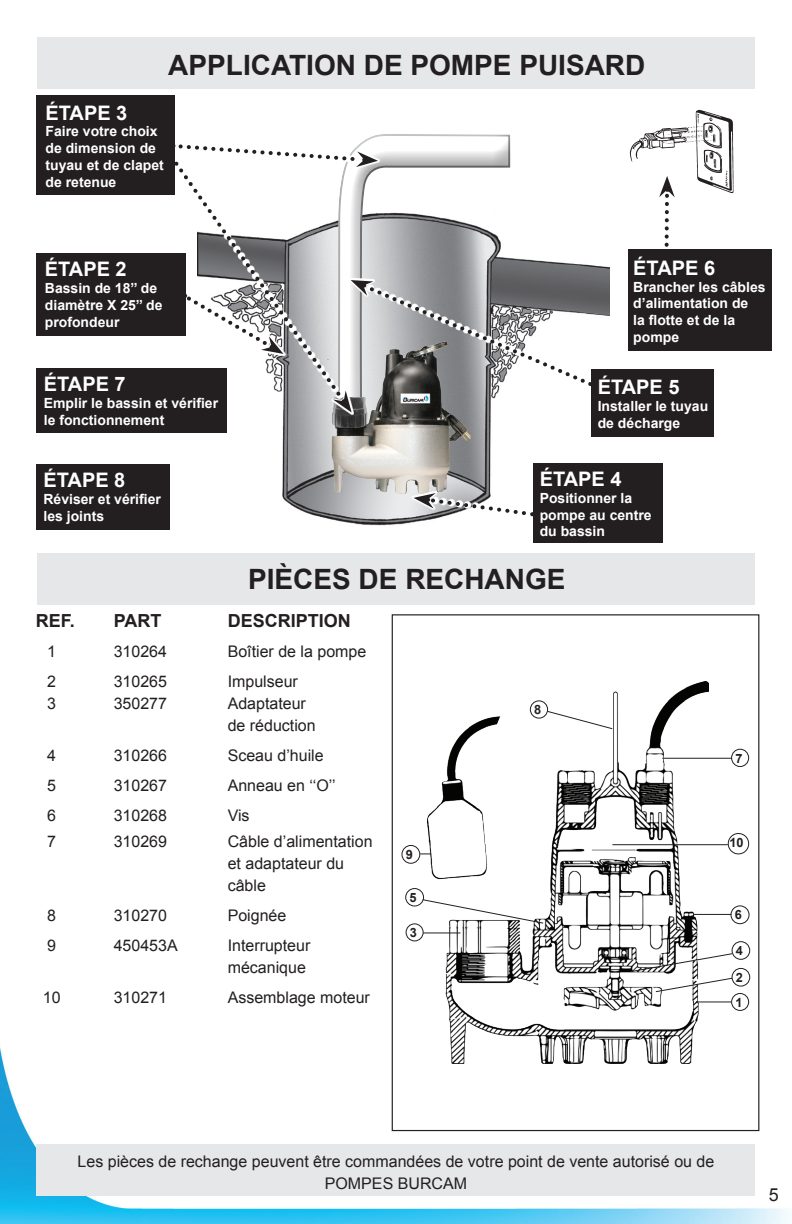
<style>
.page{position:relative;width:792px;height:1224px;background:#fff}
.page>*{position:absolute;margin:0;border:0;box-sizing:border-box;transform-origin:0 0}
.t1{font:700 28px "Arial";color:#231f20}
.t2{font:700 20px "Arial";color:#fff}
.t3{font:700 18px "Arial";color:#231f20}
.t4{font:18px "Arial";color:#231f20}
.t5{font:16px/22px "Arial";color:#231f20}
.t6{font:700 14px/16.8px "Arial";color:#fff}
.t7{font:700 12.8px "Arial";color:#231f20}
</style>
<div class="page">
<img style="left:226px;top:258px;width:384px;height:268px">
<img style="left:329px;top:415px;width:144px;height:80px">
<svg style="left:411px;top:491px;width:122px;height:27px"></svg>
<svg style="left:413px;top:493px;width:120px;height:25px"></svg>
<div style="left:338px;top:135px;width:174px;height:291px;background:#231f20;opacity:.48"></div>
<img style="left:332px;top:413px;width:35px;height:15px">
<svg style="left:167px;top:167px;width:187px;height:248px"></svg>
<svg style="left:171px;top:167px;width:176px;height:236px"></svg>
<svg style="left:175px;top:142px;width:203px;height:25px"></svg>
<svg style="left:328px;top:280px;width:282px;height:133px"></svg>
<div style="left:37px;top:37px;width:718px;height:52px;background:#e6e7e9"></div>
<div style="left:37px;top:553px;width:718px;height:52px;background:#e6e7e9"></div>
<img style="left:0;top:1044px;width:789px;height:180px">
<div style="left:36px;top:1144px;width:719px;height:52px;background:#e6e7e9"></div>
<div style="left:36px;top:95px;width:139px;height:99px;background:#231f20"></div>
<div style="left:36px;top:368px;width:190px;height:65px;background:#231f20"></div>
<div style="left:36px;top:465px;width:134px;height:65px;background:#231f20"></div>
<div style="left:36px;top:253px;width:150px;height:82px;background:#231f20"></div>
<div style="left:592px;top:369px;width:122px;height:68px;background:#231f20"></div>
<div style="left:533px;top:464px;width:130px;height:79px;background:#231f20"></div>
<img style="left:428px;top:681px;width:280px;height:382px">
<div style="left:731px;top:993px;width:18px;height:18px;border:1px solid #231f20;border-radius:50%"></div>
<div style="left:731px;top:906px;width:18px;height:18px;border:1px solid #231f20;border-radius:50%"></div>
<div style="left:406px;top:923px;width:18px;height:18px;border:1px solid #231f20;border-radius:50%"></div>
<div style="left:402px;top:845px;width:18px;height:19px;border:1px solid #231f20;border-radius:50%"></div>
<div style="left:731px;top:749px;width:18px;height:18px;border:1px solid #231f20;border-radius:50%"></div>
<div style="left:530px;top:701px;width:18px;height:17px;background:#fff;border-radius:50%"></div>
<div style="left:530px;top:701px;width:18px;height:17px;border:1px solid #231f20;border-radius:50%"></div>
<div style="left:405px;top:888px;width:19px;height:18px;border:1px solid #231f20;border-radius:50%"></div>
<div style="left:728px;top:833px;width:21px;height:21px;border:1px solid #231f20;border-radius:50%"></div>
<div style="left:732px;top:968px;width:18px;height:18px;border:1px solid #231f20;border-radius:50%"></div>
<div style="left:732px;top:941px;width:18px;height:19px;border:1px solid #231f20;border-radius:50%"></div>
<hr style="left:696px;top:1002px;width:35px;height:1px;background:#231f20">
<hr style="left:693px;top:914px;width:38px;height:1px;background:#231f20">
<hr style="left:423px;top:933px;width:37px;height:1px;background:#231f20">
<hr style="left:662px;top:758px;width:70px;height:1px;background:#231f20">
<svg style="left:547px;top:711px;width:66px;height:19px"></svg>
<svg style="left:422px;top:899px;width:122px;height:25px"></svg>
<hr style="left:612px;top:844px;width:116px;height:1px;background:#231f20">
<svg style="left:629px;top:953px;width:104px;height:40px"></svg>
<img style="left:629px;top:109px;width:105px;height:85px">
<div style="left:657px;top:174px;width:20px;height:107px;background:#fff"></div>
<svg style="left:659px;top:176px;width:16px;height:71px"></svg>
<div style="left:628px;top:249px;width:144px;height:102px;background:#231f20"></div>
<p class="t1" style="left:168px;top:47px;width:479px">APPLICATION DE POMPE PUISARD</p>
<p class="t2" style="left:46px;top:99px;width:83px">ÉTAPE 3</p>
<p class="t6" style="left:46px;top:124px;width:120px">Faire votre choix de dimension de tuyau et de clapet de retenue</p>
<p class="t2" style="left:45px;top:256px;width:83px">ÉTAPE 2</p>
<p class="t6" style="left:45px;top:280px;width:119px">Bassin de 18’’ de diamètre X 25’’ de profondeur</p>
<p class="t2" style="left:44px;top:371px;width:83px">ÉTAPE 7</p>
<p class="t6" style="left:44px;top:395px;width:176px">Emplir le bassin et vérifier le fonctionnement</p>
<p class="t2" style="left:44px;top:467px;width:83px">ÉTAPE 8</p>
<p class="t6" style="left:44px;top:491px;width:119px">Réviser et vérifier les joints</p>
<p class="t2" style="left:633px;top:255px;width:83px">ÉTAPE 6</p>
<p class="t6" style="left:633px;top:279px;width:134px">Brancher les câbles d’alimentation de<br>la flotte et de la pompe</p>
<p class="t2" style="left:598px;top:374px;width:83px">ÉTAPE 5</p>
<p class="t6" style="left:598px;top:398px;width:112px">Installer le tuyau de décharge</p>
<p class="t2" style="left:540px;top:466px;width:83px">ÉTAPE 4</p>
<p class="t6" style="left:540px;top:490px;width:114px">Positionner la pompe au centre du bassin</p>
<p class="t1" style="left:248px;top:561px;width:319px">PIÈCES DE RECHANGE</p>
<p class="t3" style="left:36px;top:609px;width:41px">REF.</p>
<p class="t3" style="left:114px;top:609px;width:49px">PART</p>
<p class="t3" style="left:228px;top:609px;width:125px">DESCRIPTION</p>
<p class="t5" style="left:47px;top:641px;width:10px">1</p>
<p class="t5" style="left:114px;top:641px;width:55px">310264</p>
<p class="t5" style="left:228px;top:641px;width:140px">Boîtier de la pompe</p>
<p class="t5" style="left:47px;top:671px;width:10px">2</p>
<p class="t5" style="left:114px;top:671px;width:55px">310265</p>
<p class="t5" style="left:228px;top:671px;width:72px">Impulseur</p>
<p class="t5" style="left:47px;top:693px;width:10px">3</p>
<p class="t5" style="left:114px;top:693px;width:55px">350277</p>
<p class="t5" style="left:228px;top:693px;width:90px">Adaptateur de réduction</p>
<p class="t5" style="left:47px;top:745px;width:10px">4</p>
<p class="t5" style="left:114px;top:745px;width:55px">310266</p>
<p class="t5" style="left:228px;top:745px;width:98px">Sceau d’huile</p>
<p class="t5" style="left:47px;top:775px;width:10px">5</p>
<p class="t5" style="left:114px;top:775px;width:55px">310267</p>
<p class="t5" style="left:228px;top:775px;width:109px">Anneau en ‘‘O’’</p>
<p class="t5" style="left:47px;top:805px;width:10px">6</p>
<p class="t5" style="left:114px;top:805px;width:55px">310268</p>
<p class="t5" style="left:228px;top:805px;width:23px">Vis</p>
<p class="t5" style="left:47px;top:831px;width:10px">7</p>
<p class="t5" style="left:114px;top:831px;width:55px">310269</p>
<p class="t5" style="left:228px;top:831px;width:146px">Câble d’alimentation et adaptateur du câble</p>
<p class="t5" style="left:47px;top:905px;width:10px">8</p>
<p class="t5" style="left:114px;top:905px;width:55px">310270</p>
<p class="t5" style="left:228px;top:905px;width:60px">Poignée</p>
<p class="t5" style="left:47px;top:935px;width:10px">9</p>
<p class="t5" style="left:114px;top:935px;width:66px">450453A</p>
<p class="t5" style="left:228px;top:935px;width:84px">Interrupteur mécanique</p>
<p class="t5" style="left:43px;top:987px;width:19px">10</p>
<p class="t5" style="left:114px;top:987px;width:55px">310271</p>
<p class="t5" style="left:228px;top:987px;width:144px">Assemblage moteur</p>
<p class="t7" style="left:735px;top:994px;width:9px">1</p>
<p class="t7" style="left:534px;top:701px;width:9px">8</p>
<p class="t7" style="left:735px;top:750px;width:9px">7</p>
<p class="t7" style="left:730px;top:834px;width:16px">10</p>
<p class="t7" style="left:406px;top:846px;width:9px">9</p>
<p class="t7" style="left:410px;top:889px;width:9px">5</p>
<p class="t7" style="left:735px;top:907px;width:9px">6</p>
<p class="t7" style="left:410px;top:924px;width:9px">3</p>
<p class="t7" style="left:736px;top:942px;width:9px">4</p>
<p class="t7" style="left:736px;top:969px;width:9px">2</p>
<p class="t5" style="left:78px;top:1150px;width:638px;text-align:center">Les pièces de rechange peuvent être commandées de votre point de vente autorisé ou de<br>POMPES BURCAM</p>
<p class="t4" style="left:769px;top:1183px;width:12px">5</p>
</div>
